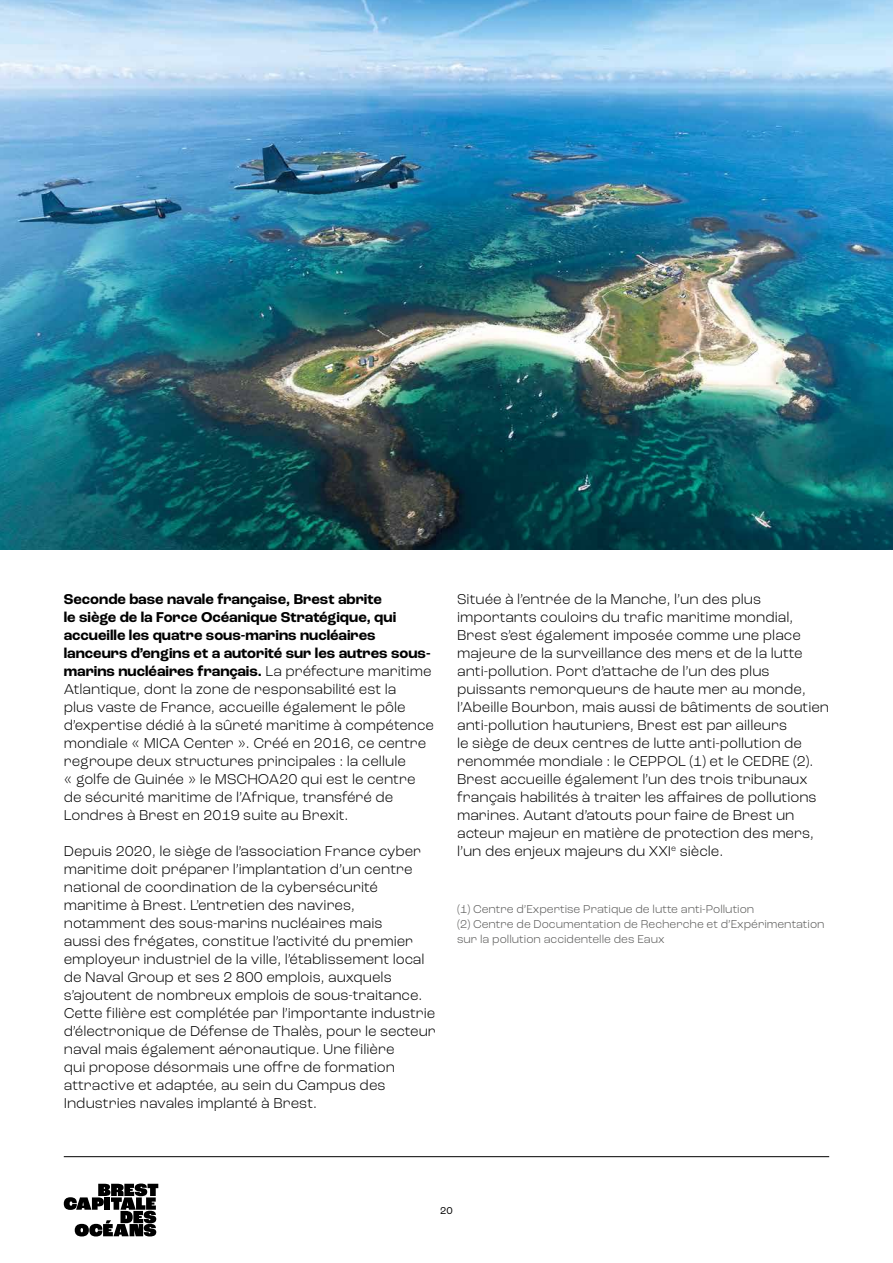
<style>
.page{position:relative;width:893px;height:1263px;background:#fff}
.page>*{position:absolute;margin:0;border:0;box-sizing:border-box;transform-origin:0 0}
.t1{font:300 15px/18px "Roc Grotesk";color:#000}
.t2{font:300 12px/15px "Roc Grotesk";color:#575756}
.t3{font:10.5px "Roc Grotesk";color:#000}
.s1{font-weight:700}
</style>
<div class="page">
<img style="left:0;top:0;width:893px;height:550px">
<svg style="left:64px;top:1183px;width:94px;height:53px"></svg>
<hr style="left:64px;top:1156px;width:765px;height:1px;background:#000">
<p class="t1" style="left:64px;top:590px;width:372px"><span class="s1">Seconde base navale française, Brest abrite<br>le siège de la Force Océanique Stratégique, qui accueille les quatre sous-marins nucléaires lanceurs d’engins et a autorité sur les autres sous&shy;marins nucléaires français.</span> La préfecture maritime Atlantique, dont la zone de responsabilité est la<br>plus vaste de France, accueille également le pôle d’expertise dédié à la sûreté maritime à compétence mondiale « MICA Center ». Créé en 2016, ce centre regroupe deux structures principales : la cellule<br>« golfe de Guinée » le MSCHOA20 qui est le centre de sécurité maritime de l’Afrique, transféré de Londres à Brest en 2019 suite au Brexit.</p>
<p class="t1" style="left:64px;top:842px;width:374px">Depuis 2020, le siège de l’association France cyber maritime doit préparer l’implantation d’un centre national de coordination de la cybersécurité maritime à Brest. L’entretien des navires, notamment des sous-marins nucléaires mais<br>aussi des frégates, constitue l’activité du premier employeur industriel de la ville, l’établissement local de Naval Group et ses 2 800 emplois, auxquels s’ajoutent de nombreux emplois de sous-traitance.<br>Cette filière est complétée par l’importante industrie d’électronique de Défense de Thalès, pour le secteur naval mais également aéronautique. Une filière<br>qui propose désormais une offre de formation attractive et adaptée, au sein du Campus des Industries navales implanté à Brest.</p>
<p class="t1" style="left:457px;top:590px;width:374px">Située à l’entrée de la Manche, l’un des plus importants couloirs du trafic maritime mondial, Brest s’est également imposée comme une place majeure de la surveillance des mers et de la lutte anti-pollution. Port d’attache de l’un des plus puissants remorqueurs de haute mer au monde, l’Abeille Bourbon, mais aussi de bâtiments de soutien anti-pollution hauturiers, Brest est par ailleurs<br>le siège de deux centres de lutte anti-pollution de renommée mondiale : le CEPPOL (1) et le CEDRE (2).<br>Brest accueille également l’un des trois tribunaux français habilités à traiter les affaires de pollutions marines. Autant d’atouts pour faire de Brest un acteur majeur en matière de protection des mers, l’un des enjeux majeurs du XXI<sup>e</sup> siècle.</p>
<p class="t2" style="left:457px;top:901px;width:369px">(1) Centre d’Expertise Pratique de lutte anti-Pollution<br>(2) Centre de Documentation de Recherche et d’Expérimentation sur la pollution accidentelle des Eaux</p>
<p class="t3" style="left:440px;top:1204px;width:14px">20</p>
</div>
